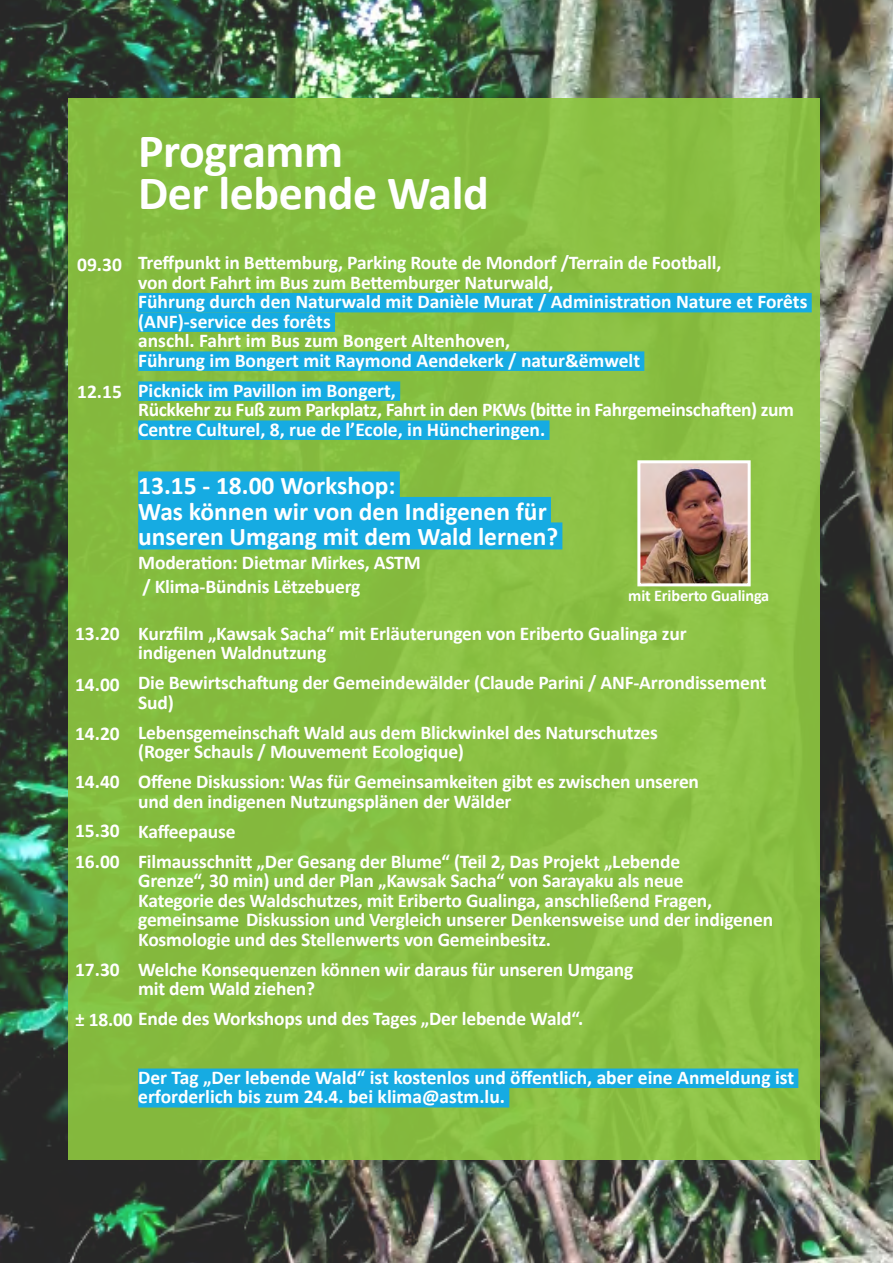
<style>
.page{position:relative;width:893px;height:1263px;background:#fff}
.page>*{position:absolute;margin:0;border:0;box-sizing:border-box;transform-origin:0 0}
.t1{font:700 48px/42px "Calibri";letter-spacing:-.01em;color:#fff}
.t2{font:700 25.5px/25.5px "Calibri";color:#fff}
.t3{font:700 19.5px/19.5px "Calibri";letter-spacing:-.01em;color:#fff}
.t4{font:700 16.35px "Calibri";letter-spacing:-.01em;color:#fff}
</style>
<div class="page">
<img style="left:0;top:0;width:893px;height:1263px">
<div style="left:68px;top:98px;width:752px;height:1061px;background:#87be41"></div>
<div style="left:138px;top:293px;width:674px;height:19px;background:#16abe2"></div>
<div style="left:138px;top:312px;width:197px;height:20px;background:#16abe2"></div>
<div style="left:138px;top:351px;width:506px;height:20px;background:#16abe2"></div>
<div style="left:138px;top:381px;width:262px;height:20px;background:#16abe2"></div>
<div style="left:138px;top:420px;width:411px;height:20px;background:#16abe2"></div>
<div style="left:138px;top:471px;width:262px;height:27px;background:#16abe2"></div>
<div style="left:138px;top:497px;width:413px;height:27px;background:#16abe2"></div>
<div style="left:138px;top:522px;width:424px;height:27px;background:#16abe2"></div>
<div style="left:138px;top:1068px;width:660px;height:20px;background:#16abe2"></div>
<div style="left:138px;top:1088px;width:371px;height:19px;background:#16abe2"></div>
<img style="left:641px;top:464px;width:106px;height:118px">
<div style="left:637px;top:460px;width:114px;height:126px;border:3px solid #fff"></div>
<h1 class="t1" style="left:138px;top:127px;width:352px">Programm<br>Der lebende Wald</h1>
<p class="t3" style="left:138px;top:252px;width:671px">Treffpunkt in Bettemburg, Parking Route de Mondorf /Terrain de Football,<br>von dort Fahrt im Bus zum Bettemburger Naturwald,<br>Führung durch den Naturwald mit Danièle Murat / Administration Nature et Forêts (ANF)-service des forêts<br>anschl. Fahrt im Bus zum Bongert Altenhoven,<br>Führung im Bongert mit Raymond Aendekerk / natur&amp;ëmwelt</p>
<p class="t3" style="left:138px;top:379px;width:657px">Picknick im Pavillon im Bongert,<br>Rückkehr zu Fuß zum Parkplatz, Fahrt in den PKWs (bitte in Fahrgemeinschaften) zum<br>Centre Culturel, 8, rue de l’Ecole, in Hüncheringen.</p>
<h2 class="t2" style="left:138px;top:472px;width:421px">13.15 - 18.00 Workshop:<br>Was können wir von den Indigenen für unseren Umgang mit dem Wald lernen?</h2>
<p class="t3" style="left:138px;top:550px;width:284px;line-height:24px">Moderation: Dietmar Mirkes, ASTM / Klima-Bündnis Lëtzebuerg</p>
<p class="t3" style="left:138px;top:623px;width:550px">Kurzfilm „Kawsak Sacha“ mit Erläuterungen von Eriberto Gualinga zur indigenen Waldnutzung</p>
<p class="t3" style="left:138px;top:672px;width:630px">Die Bewirtschaftung der Gemeindewälder (Claude Parini / ANF-Arrondissement<br>Sud)</p>
<p class="t3" style="left:138px;top:721px;width:521px">Lebensgemeinschaft Wald aus dem Blickwinkel des Naturschutzes (Roger Schauls / Mouvement Ecologique)</p>
<p class="t3" style="left:138px;top:771px;width:562px">Offene Diskussion: Was für Gemeinsamkeiten gibt es zwischen unseren und den indigenen Nutzungsplänen der Wälder</p>
<p class="t3" style="left:138px;top:815px;width:543px;line-height:30px">Kaffeepause<br>Filmausschnitt „Der Gesang der Blume“ (Teil 2, Das Projekt „Lebende</p>
<p class="t3" style="left:138px;top:870px;width:636px">Grenze“, 30 min) und der Plan „Kawsak Sacha“ von Sarayaku als neue<br>Kategorie des Waldschutzes, mit Eriberto Gualinga, anschließend Fragen, gemeinsame Diskussion und Vergleich unserer Denkensweise und der indigenen Kosmologie und des Stellenwerts von Gemeinbesitz.</p>
<p class="t3" style="left:138px;top:958px;width:497px">Welche Konsequenzen können wir daraus für unseren Umgang mit dem Wald ziehen?</p>
<p class="t3" style="left:75px;top:1008px;width:510px">± 18.00 Ende des Workshops und des Tages „Der lebende Wald“.</p>
<p class="t3" style="left:77px;top:253px;width:46px">09.30</p>
<p class="t3" style="left:77px;top:380px;width:46px">12.15</p>
<p class="t4" style="left:628px;top:586px;width:143px">mit Eriberto Gualinga</p>
<p class="t3" style="left:75px;top:623px;width:46px">13.20</p>
<p class="t3" style="left:75px;top:673px;width:46px">14.00</p>
<p class="t3" style="left:75px;top:722px;width:46px">14.20</p>
<p class="t3" style="left:75px;top:771px;width:46px">14.40</p>
<p class="t3" style="left:75px;top:815px;width:46px;line-height:30.6px">15.30<br>16.00</p>
<p class="t3" style="left:75px;top:959px;width:46px">17.30</p>
<p class="t3" style="left:138px;top:1066px;width:657px">Der Tag „Der lebende Wald“ ist kostenlos und öffentlich, aber eine Anmeldung ist erforderlich bis zum 24.4. bei klima@astm.lu.</p>
</div>
